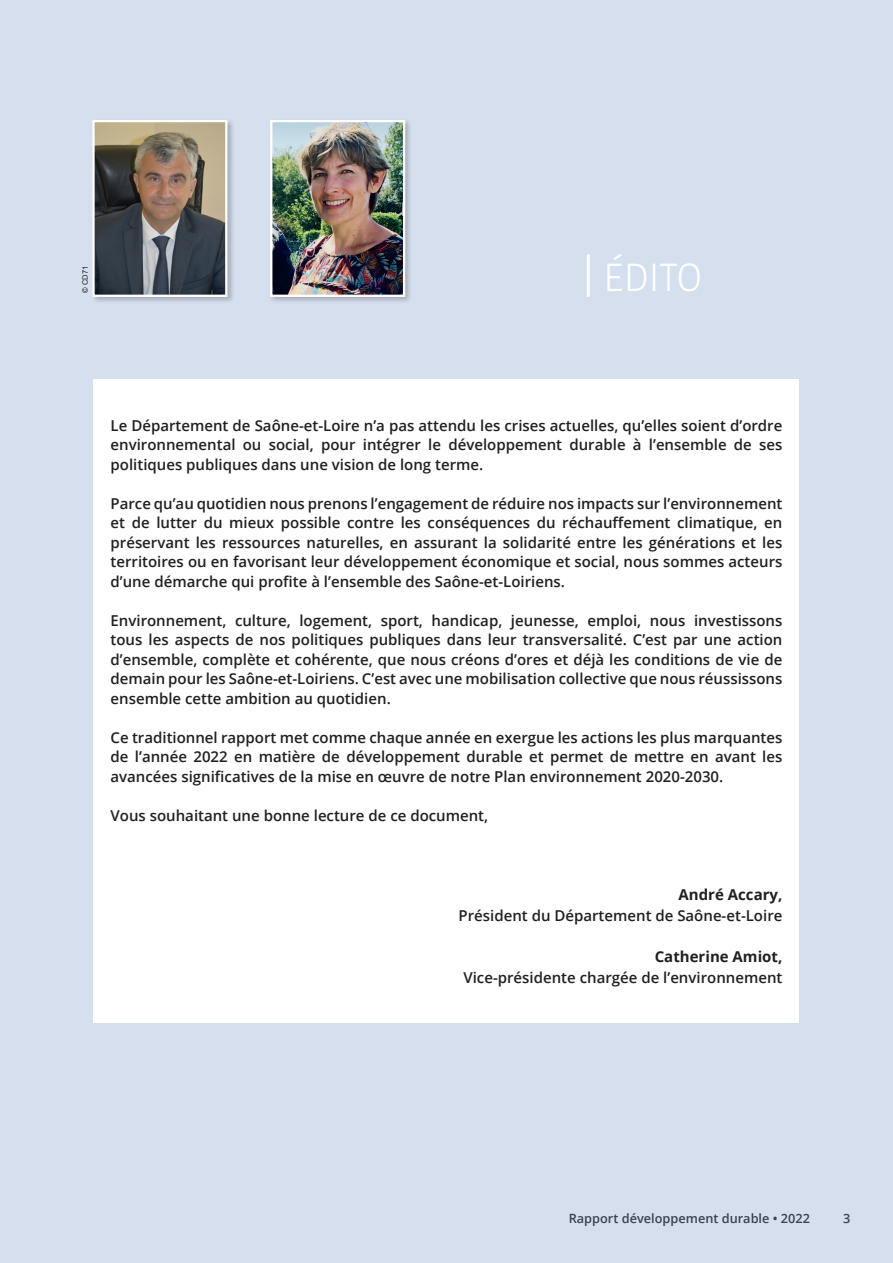
<style>
.page{position:relative;width:893px;height:1263px;background:#d5dfee}
.page>*{position:absolute;margin:0;border:0;box-sizing:border-box;transform-origin:0 0}
.t1{font:300 39px "Kohinoor Bangla";color:#fff}
.t2{font:600 15px/19.5px "Open Sans";color:#231f20;text-align:justify}
.t3{font:700 15px "Open Sans";color:#231f20}
.t4{font:600 12.75px "Open Sans";color:#231f20}
.t5{font:7.5px "Arial";color:#231f20}
</style>
<div class="page">
<div style="left:91px;top:118px;width:144px;height:187px;background:#231f20;opacity:.25"></div>
<img style="left:95px;top:123px;width:129px;height:171px">
<div style="left:92px;top:120px;width:135px;height:177px;border:2px solid #fff"></div>
<div style="left:268px;top:118px;width:145px;height:187px;background:#231f20;opacity:.25"></div>
<img style="left:273px;top:123px;width:129px;height:171px">
<div style="left:270px;top:120px;width:135px;height:177px;border:2px solid #fff"></div>
<div style="left:94px;top:379px;width:705px;height:644px;background:#fff"></div>
<hr style="left:587px;top:254px;width:3px;height:43px;background:#fff">
<p class="t5" style="left:80px;top:293px;width:28px;rotate:-90deg">© CD71</p>
<h1 class="t1" style="left:604px;top:248px;width:100px">ÉDITO</h1>
<p class="t2" style="left:111px;top:415px;width:673px">Le Département de Saône-et-Loire n’a pas attendu les crises actuelles, qu’elles soient d’ordre environnemental ou social, pour intégrer le développement durable à l’ensemble de ses politiques publiques dans une vision de long terme.</p>
<p class="t2" style="left:111px;top:493px;width:673px">Parce qu’au quotidien nous prenons l’engagement de réduire nos impacts sur l’environnement et de lutter du mieux possible contre les conséquences du réchauffement climatique, en préservant les ressources naturelles, en assurant la solidarité entre les générations et les territoires ou en favorisant leur développement économique et social, nous sommes acteurs d’une démarche qui profite à l’ensemble des Saône-et-Loiriens.</p>
<p class="t2" style="left:111px;top:610px;width:673px">Environnement, culture, logement, sport, handicap, jeunesse, emploi, nous investissons tous les aspects de nos politiques publiques dans leur transversalité. C’est par une action d’ensemble, complète et cohérente, que nous créons d’ores et déjà les conditions de vie de demain pour les Saône-et-Loiriens. C’est avec une mobilisation collective que nous réussissons ensemble cette ambition au quotidien.</p>
<p class="t2" style="left:111px;top:727px;width:673px">Ce traditionnel rapport met comme chaque année en exergue les actions les plus marquantes de l’année 2022 en matière de développement durable et permet de mettre en avant les avancées significatives de la mise en œuvre de notre Plan environnement 2020-2030.</p>
<p class="t2" style="left:111px;top:805px;width:379px">Vous souhaitant une bonne lecture de ce document,</p>
<p class="t3" style="left:679px;top:884px;width:105px">André Accary,</p>
<p class="t2" style="left:459px;top:906px;width:325px">Président du Département de Saône-et-Loire</p>
<p class="t3" style="left:655px;top:946px;width:129px">Catherine Amiot,</p>
<p class="t2" style="left:463px;top:967px;width:320px">Vice-présidente chargée de l’environnement</p>
<p class="t4" style="left:569px;top:1210px;width:243px">Rapport développement durable • 2022</p>
<p class="t4" style="left:843px;top:1210px;width:9px">3</p>
</div>
